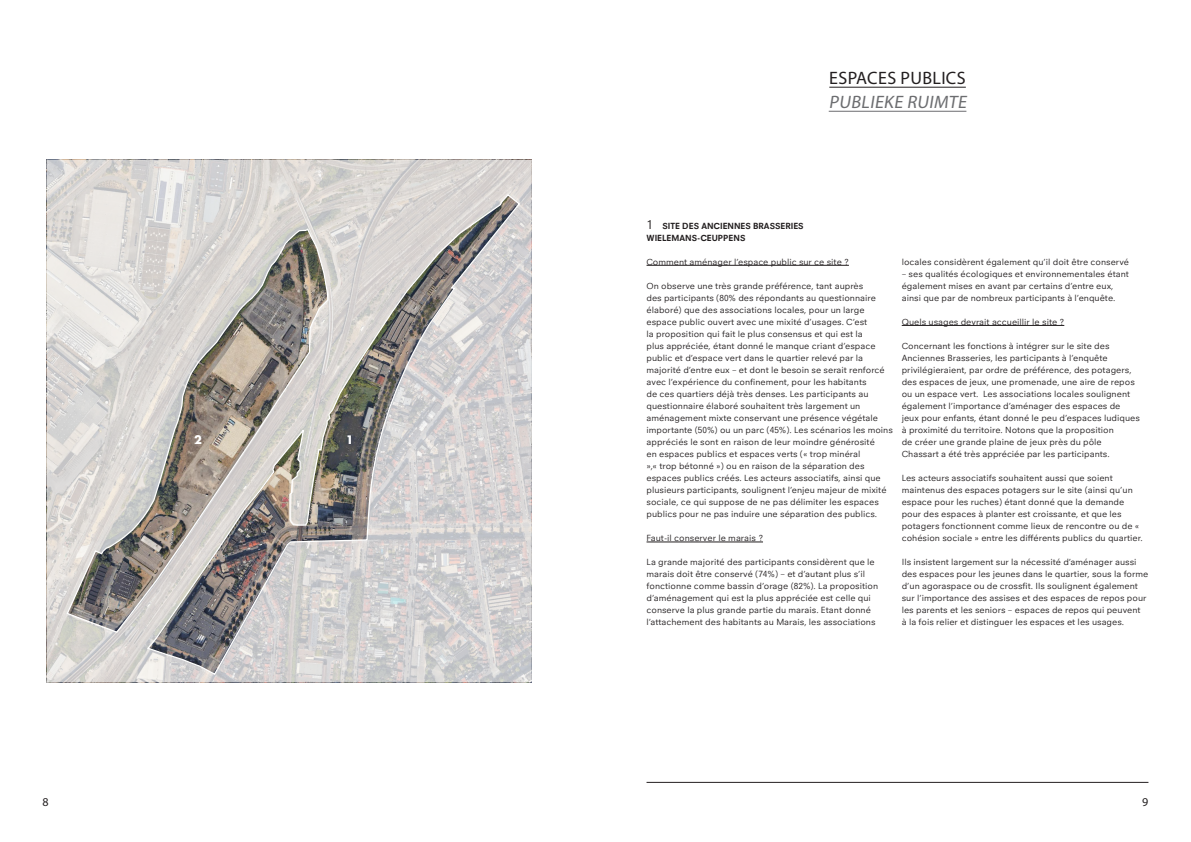
<style>
.page{position:relative;width:1191px;height:842px;background:#fff}
.page>*{position:absolute;margin:0;border:0;box-sizing:border-box;transform-origin:0 0}
.TITLE_AMBITION{font:18px "Myriad Pro";letter-spacing:.02em;color:#231f20}
.TITLE_AMBITION-2{font:italic 18px "Myriad Pro";color:#6c6d70}
.PG_Number{font:12px "Myriad Pro";color:#231f20}
.hoofdtitels{font:700 11.5px "Futura";color:#fff}
.TEXTE_INTRODUCTION{font:9px/12px "Neuzeit Office";color:#231f20}
.Legend{font:700 9px/12px "Neuzeit Office";color:#231f20}
.s1{font-weight:400;font-size:13px}
</style>
<div class="page">
<svg style="left:47px;top:160px;width:485px;height:522px;background:#cbc8c7"></svg>
<svg style="left:66px;top:228px;width:263px;height:406px;background:#bab6b1"></svg>
<hr style="left:646px;top:782px;width:502px;height:1px;background:#231f20">
<hr style="left:829px;top:87px;width:136px;height:1px;background:#231f20">
<hr style="left:828px;top:111px;width:138px;height:1px;background:#6c6d70">
<hr style="left:646px;top:265px;width:203px;height:1px;background:#231f20">
<hr style="left:646px;top:542px;width:117px;height:1px;background:#231f20">
<hr style="left:901px;top:325px;width:163px;height:1px;background:#231f20">
<p class="PG_Number" style="left:43px;top:794px;width:8px">8</p>
<p class="hoofdtitels" style="left:194px;top:432px;width:9px">2</p>
<p class="hoofdtitels" style="left:346px;top:432px;width:9px">1</p>
<p class="TITLE_AMBITION" style="left:829px;top:67px;width:138px">ESPACES PUBLICS</p>
<p class="TITLE_AMBITION-2" style="left:828px;top:91px;width:142px">PUBLIEKE RUIMTE</p>
<p class="Legend" style="left:646px;top:220px;width:159px"><span class="s1">1</span> SITE DES ANCIENNES BRASSERIES<br>WIELEMANS-CEUPPENS</p>
<p class="TEXTE_INTRODUCTION" style="left:646px;top:256px;width:204px">Comment aménager l’espace public sur ce site ?</p>
<p class="TEXTE_INTRODUCTION" style="left:646px;top:280px;width:248px">On observe une très grande préférence, tant auprès<br>des participants (80% des répondants au questionnaire élaboré) que des associations locales, pour un large espace public ouvert avec une mixité d’usages. C’est<br>la proposition qui fait le plus consensus et qui est la<br>plus appréciée, étant donné le manque criant d’espace public et d’espace vert dans le quartier relevé par la majorité d’entre eux – et dont le besoin se serait renforcé avec l’expérience du confinement, pour les habitants<br>de ces quartiers déjà très denses. Les participants au questionnaire élaboré souhaitent très largement un aménagement mixte conservant une présence végétale importante (50%) ou un parc (45%). Les scénarios les moins appréciés le sont en raison de leur moindre générosité<br>en espaces publics et espaces verts (« trop minéral<br>»,« trop bétonné ») ou en raison de la séparation des espaces publics créés. Les acteurs associatifs, ainsi que plusieurs participants, soulignent l’enjeu majeur de mixité sociale, ce qui suppose de ne pas délimiter les espaces publics pour ne pas induire une séparation des publics.</p>
<p class="TEXTE_INTRODUCTION" style="left:646px;top:532px;width:118px">Faut-il conserver le marais ?</p>
<p class="TEXTE_INTRODUCTION" style="left:646px;top:556px;width:233px">La grande majorité des participants considèrent que le marais doit être conservé (74%) – et d’autant plus s’il fonctionne comme bassin d’orage (82%). La proposition d’aménagement qui est la plus appréciée est celle qui conserve la plus grande partie du marais. Etant donné l’attachement des habitants au Marais, les associations</p>
<p class="TEXTE_INTRODUCTION" style="left:901px;top:256px;width:229px">locales considèrent également qu’il doit être conservé</p>
<p class="TEXTE_INTRODUCTION" style="left:901px;top:268px;width:229px">– ses qualités écologiques et environnementales étant également mises en avant par certains d’entre eux, ainsi que par de nombreux participants à l’enquête.</p>
<p class="TEXTE_INTRODUCTION" style="left:901px;top:316px;width:164px">Quels usages devrait accueillir le site ?</p>
<p class="TEXTE_INTRODUCTION" style="left:901px;top:340px;width:240px">Concernant les fonctions à intégrer sur le site des Anciennes Brasseries, les participants à l’enquête privilégieraient, par ordre de préférence, des potagers, des espaces de jeux, une promenade, une aire de repos ou un espace vert. Les associations locales soulignent également l’importance d’aménager des espaces de jeux pour enfants, étant donné le peu d’espaces ludiques à proximité du territoire. Notons que la proposition<br>de créer une grande plaine de jeux près du pôle Chassart a été très appréciée par les participants.</p>
<p class="TEXTE_INTRODUCTION" style="left:901px;top:472px;width:243px">Les acteurs associatifs souhaitent aussi que soient maintenus des espaces potagers sur le site (ainsi qu’un espace pour les ruches) étant donné que la demande pour des espaces à planter est croissante, et que les potagers fonctionnent comme lieux de rencontre ou de « cohésion sociale » entre les différents publics du quartier.</p>
<p class="TEXTE_INTRODUCTION" style="left:901px;top:556px;width:248px">Ils insistent largement sur la nécessité d’aménager aussi des espaces pour les jeunes dans le quartier, sous la forme d’un agoraspace ou de crossfit. Ils soulignent également sur l’importance des assises et des espaces de repos pour les parents et les seniors – espaces de repos qui peuvent<br>à la fois relier et distinguer les espaces et les usages.</p>
<p class="PG_Number" style="left:1142px;top:794px;width:8px">9</p>
</div>
